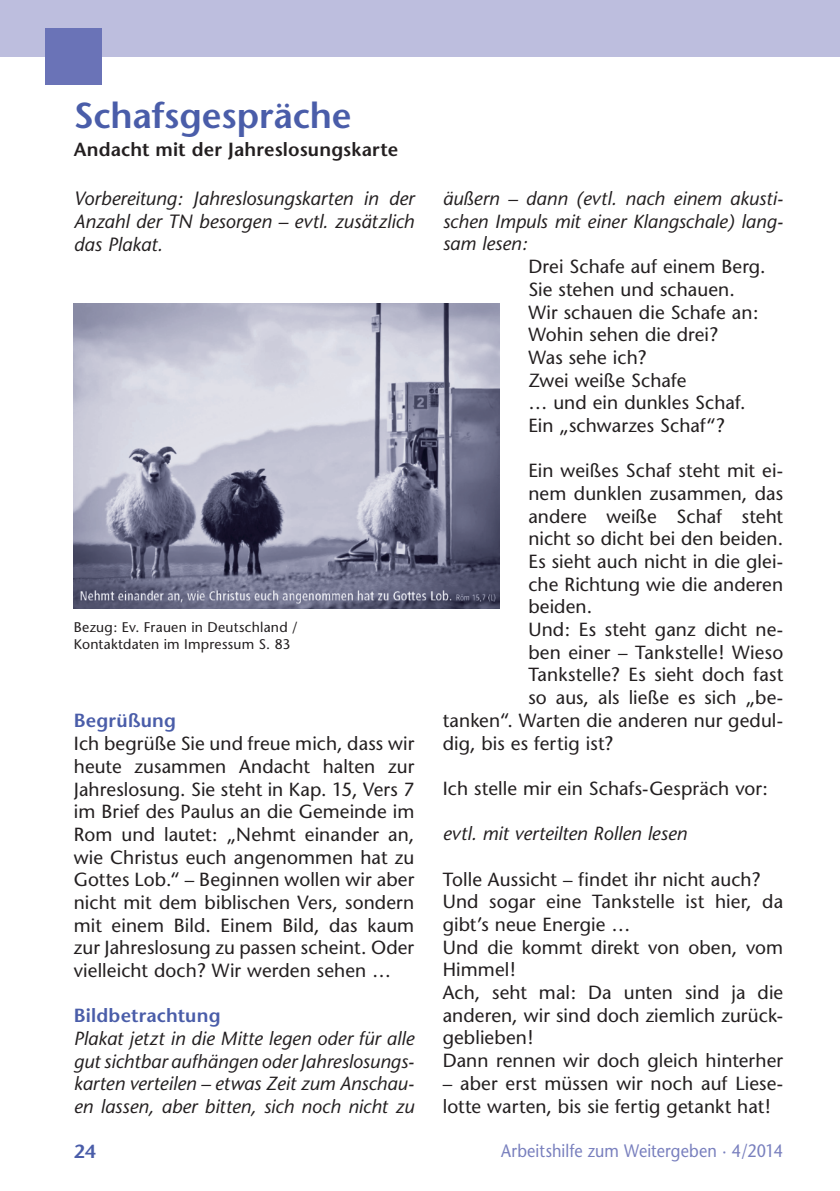
<style>
.page{position:relative;width:840px;height:1191px;background:#fff}
.page>*{position:absolute;margin:0;border:0;box-sizing:border-box;transform-origin:0 0}
.t1{font:600 36px "Stone Sans";letter-spacing:-.005em;color:#4a5da9}
.t2{font:italic 19.2px/23px "Stone Sans";color:#231f20;text-align:justify}
.t3{font:19px/22.6px "Stone Sans";letter-spacing:.005em;color:#231f20}
.t4{font:italic 19px/22.6px "Stone Sans";color:#231f20;text-align:justify}
.t5{font:600 19px "Stone Sans";letter-spacing:.01em;color:#231f20}
.t6{font:600 19px "Stone Sans";letter-spacing:.01em;color:#4a5da9}
.t7{font:18px "Stone Sans";letter-spacing:.005em;color:#7980be;scale:.9 1}
.t8{font:14px/17px "Stone Sans";letter-spacing:.015em;color:#231f20}
</style>
<div class="page">
<div style="left:0;top:0;width:839px;height:57px;background:#bdbede"></div>
<hr style="left:839px;top:0;width:1px;height:57px;background:#bdbede">
<div style="left:45px;top:28px;width:57px;height:57px;background:#6a73b7"></div>
<img style="left:74px;top:303px;width:425px;height:305px">
<h1 class="t1" style="left:74px;top:94px;width:279px">Schafsgespräche</h1>
<p class="t5" style="left:74px;top:139px;width:326px">Andacht mit der Jahreslosungskarte</p>
<p class="t2" style="left:74px;top:187px;width:342px">Vorbereitung: Jahreslosungskarten in der Anzahl der TN besorgen – evtl. zusätzlich das Plakat.</p>
<p class="t8" style="left:74px;top:619px;width:225px">Bezug: Ev. Frauen in Deutschland /<br>Kontaktdaten im Impressum S. 83</p>
<p class="t6" style="left:74px;top:710px;width:104px">Begrüßung</p>
<p class="t3" style="left:74px;top:732px;width:342px;text-align:justify">Ich begrüße Sie und freue mich, dass wir heute zusammen Andacht halten zur Jahreslosung. Sie steht in Kap. 15, Vers 7 im Brief des Paulus an die Gemeinde im Rom und lautet: „Nehmt einander an, wie Christus euch angenommen hat zu Gottes Lob.“ – Beginnen wollen wir aber nicht mit dem biblischen Vers, sondern mit einem Bild. Einem Bild, das kaum zur Jahreslosung zu passen scheint. Oder vielleicht doch? Wir werden sehen …</p>
<p class="t6" style="left:74px;top:1004px;width:148px">Bildbetrachtung</p>
<p class="t4" style="left:74px;top:1027px;width:342px">Plakat jetzt in die Mitte legen oder für alle gut sichtbar aufhängen oder Jahreslosungs&shy;karten verteilen – etwas Zeit zum Anschau&shy;en lassen, aber bitten, sich noch nicht zu</p>
<p class="t4" style="left:442px;top:187px;width:342px">äußern – dann (evtl. nach einem akusti&shy;schen Impuls mit einer Klangschale) lang&shy;sam lesen:</p>
<p class="t3" style="left:528px;top:255px;width:239px">Drei Schafe auf einem Berg.<br>Sie stehen und schauen.<br>Wir schauen die Schafe an:<br>Wohin sehen die drei?<br>Was sehe ich?<br>Zwei weiße Schafe<br>… und ein dunkles Schaf.<br>Ein „schwarzes Schaf“?</p>
<p class="t3" style="left:528px;top:459px;width:256px">Ein weißes Schaf steht mit ei-</p>
<p class="t3" style="left:528px;top:482px;width:256px">nem dunklen zusammen, das</p>
<p class="t3" style="left:528px;top:505px;width:256px">andere weiße Schaf steht</p>
<p class="t3" style="left:528px;top:527px;width:256px">nicht so dicht bei den beiden.</p>
<p class="t3" style="left:528px;top:550px;width:256px">Es sieht auch nicht in die glei-</p>
<p class="t3" style="left:528px;top:573px;width:256px">che Richtung wie die anderen</p>
<p class="t3" style="left:528px;top:595px;width:65px">beiden.</p>
<p class="t3" style="left:528px;top:618px;width:256px">Und: Es steht ganz dicht ne-</p>
<p class="t3" style="left:528px;top:641px;width:256px">ben einer – Tankstelle! Wieso</p>
<p class="t3" style="left:528px;top:663px;width:256px">Tankstelle? Es sieht doch fast</p>
<p class="t3" style="left:528px;top:686px;width:256px">so aus, als ließe es sich „be-</p>
<p class="t3" style="left:442px;top:709px;width:342px">tanken“. Warten die anderen nur gedul-</p>
<p class="t3" style="left:442px;top:731px;width:172px">dig, bis es fertig ist?</p>
<p class="t3" style="left:442px;top:777px;width:326px">Ich stelle mir ein Schafs-Gespräch vor:</p>
<p class="t4" style="left:442px;top:822px;width:246px">evtl. mit verteilten Rollen lesen</p>
<p class="t3" style="left:442px;top:867px;width:342px">Tolle Aussicht – findet ihr nicht auch?<br>Und sogar eine Tankstelle ist hier, da gibt’s neue Energie …<br>Und die kommt direkt von oben, vom<br>Himmel!<br>Ach, seht mal: Da unten sind ja die anderen, wir sind doch ziemlich zurück&shy;geblieben!<br>Dann rennen wir doch gleich hinterher</p>
<p class="t3" style="left:442px;top:1072px;width:342px">– aber erst müssen wir noch auf Liese&shy;lotte warten, bis sie fertig getankt hat!</p>
<p class="t6" style="left:74px;top:1140px;width:23px">24</p>
<p class="t7" style="left:501px;top:1144px;width:315px">Arbeitshilfe zum Weitergeben · 4/2014</p>
</div>
